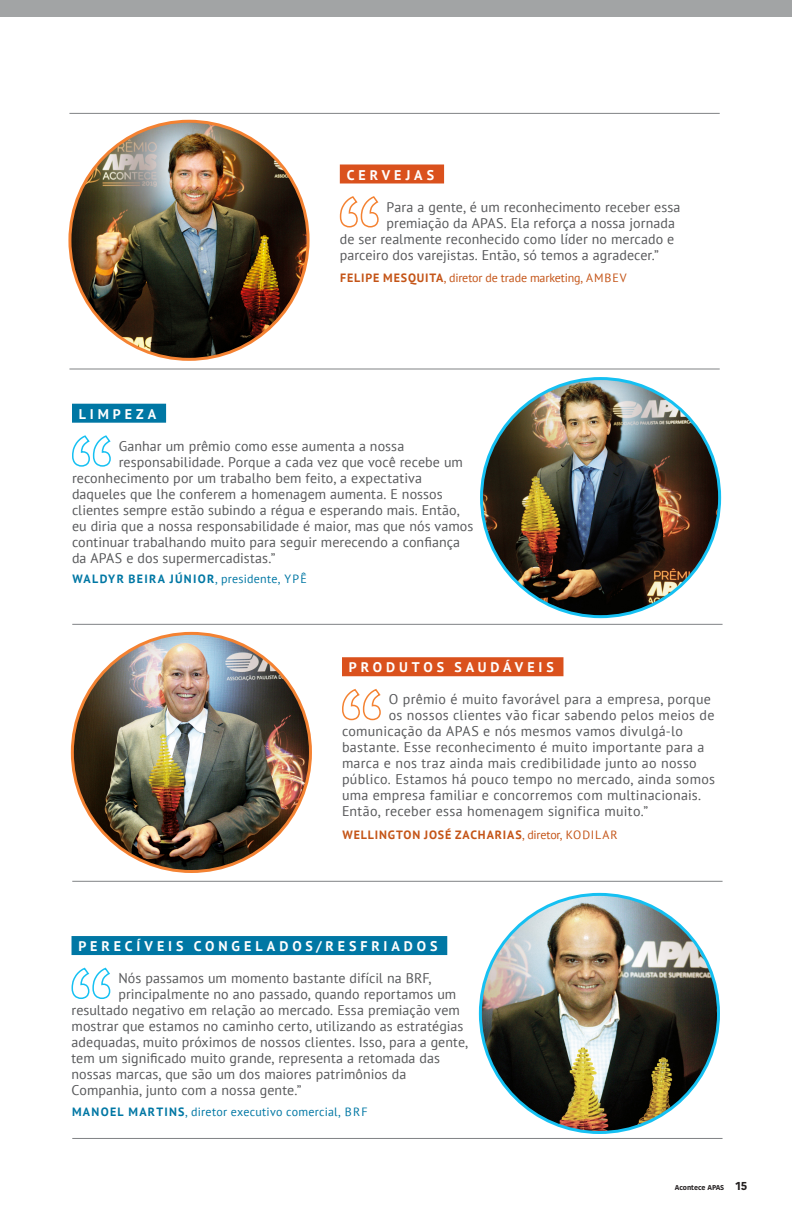
<style>
.page{position:relative;width:792px;height:1224px;background:#fff}
.page>*{position:absolute;margin:0;border:0;box-sizing:border-box;transform-origin:0 0}
.depoimentos{font:14px "PT Sans";letter-spacing:.005em;color:#57585a}
.categoria_depoimento{font:700 14px "PT Sans";letter-spacing:.28em;color:#fff}
.nome_cargo{font:12px "PT Sans";letter-spacing:-.015em;color:#c45417}
.nome_cargo-2{font:12px "PT Sans";letter-spacing:.02em;color:#0077a4}
.nome_cargo-3{font:700 12px "PT Sans";letter-spacing:.07em;color:#c45417}
.nome_cargo-4{font:700 12px "PT Sans";letter-spacing:.105em;color:#0077a4}
.t1{font:700 7px "Kohinoor Bangla";letter-spacing:-.005em;color:#231f20}
.s1{font-weight:700}
.s2{font-weight:400}
.s3{font-size:12px}
</style>
<div class="page">
<div style="left:0;top:0;width:792px;height:17px;background:#a2a4a5"></div>
<img style="left:480px;top:894px;width:238px;height:238px;border-radius:119px">
<div style="left:72px;top:936px;width:375px;height:19px;background:#0077a4"></div>
<svg style="left:71px;top:967px;width:40px;height:32px"></svg>
<img style="left:482px;top:379px;width:238px;height:238px;border-radius:119px">
<img style="left:72px;top:633px;width:238px;height:239px;border-radius:119px">
<img style="left:70px;top:121px;width:238px;height:238px;border-radius:119px">
<div style="left:72px;top:404px;width:94px;height:19px;background:#0077a4"></div>
<svg style="left:72px;top:435px;width:39px;height:32px"></svg>
<div style="left:340px;top:164px;width:104px;height:20px;background:#da511d"></div>
<svg style="left:339px;top:196px;width:40px;height:32px"></svg>
<hr style="left:72px;top:881px;width:651px;height:1px;background:#808285">
<hr style="left:69px;top:113px;width:651px;height:1px;background:#808285">
<hr style="left:69px;top:368px;width:651px;height:2px;background:#808285">
<hr style="left:72px;top:1138px;width:651px;height:1px;background:#808285">
<hr style="left:72px;top:624px;width:651px;height:1px;background:#808285">
<div style="left:342px;top:657px;width:221px;height:19px;background:#da511d"></div>
<svg style="left:342px;top:689px;width:39px;height:32px"></svg>
<p class="categoria_depoimento" style="left:347px;top:165px;width:89px">CERVEJAS</p>
<p class="depoimentos" style="left:387px;top:198px;width:295px">Para a gente, é um reconhecimento receber essa</p>
<p class="depoimentos" style="left:387px;top:214px;width:290px">premiação da APAS. Ela reforça a nossa jornada</p>
<p class="depoimentos" style="left:340px;top:230px;width:336px">de ser realmente reconhecido como líder no mercado e</p>
<p class="depoimentos" style="left:340px;top:246px;width:321px">parceiro dos varejistas. Então, só temos a agradecer.”</p>
<p class="nome_cargo" style="left:340px;top:270px;width:288px"><span class="s1">FELIPE MESQUITA</span>, diretor de trade marketing, AMBEV</p>
<p class="categoria_depoimento" style="left:79px;top:404px;width:79px">LIMPEZA</p>
<p class="depoimentos" style="left:119px;top:437px;width:287px">Ganhar um prêmio como esse aumenta a nossa</p>
<p class="depoimentos" style="left:119px;top:453px;width:346px">responsabilidade. Porque a cada vez que você recebe um</p>
<p class="depoimentos" style="left:72px;top:469px;width:352px">reconhecimento por um trabalho bem feito, a expectativa</p>
<p class="depoimentos" style="left:72px;top:485px;width:372px">daqueles que lhe conferem a homenagem aumenta. E nossos</p>
<p class="depoimentos" style="left:72px;top:501px;width:389px">clientes sempre estão subindo a régua e esperando mais. Então,</p>
<p class="depoimentos" style="left:72px;top:517px;width:403px">eu diria que a nossa responsabilidade é maior, mas que nós vamos</p>
<p class="depoimentos" style="left:72px;top:533px;width:390px">continuar trabalhando muito para seguir merecendo a confiança</p>
<p class="depoimentos" style="left:72px;top:549px;width:205px">da APAS e dos supermercadistas.”</p>
<p class="nome_cargo-4" style="left:72px;top:571px;width:236px">WALDYR BEIRA JÚNIOR<span class="s2">, presidente, YPÊ</span></p>
<p class="categoria_depoimento" style="left:349px;top:658px;width:206px">PRODUTOS SAUDÁVEIS</p>
<p class="depoimentos" style="left:389px;top:690px;width:324px">O prêmio é muito favorável para a empresa, porque</p>
<p class="depoimentos" style="left:389px;top:706px;width:327px">os nossos clientes vão ficar sabendo pelos meios de</p>
<p class="depoimentos" style="left:342px;top:722px;width:342px">comunicação da APAS e nós mesmos vamos divulgá-lo</p>
<p class="depoimentos" style="left:342px;top:738px;width:364px">bastante. Esse reconhecimento é muito importante para a</p>
<p class="depoimentos" style="left:342px;top:754px;width:356px">marca e nos traz ainda mais credibilidade junto ao nosso</p>
<p class="depoimentos" style="left:342px;top:770px;width:375px">público. Estamos há pouco tempo no mercado, ainda somos</p>
<p class="depoimentos" style="left:342px;top:786px;width:361px">uma empresa familiar e concorremos com multinacionais.</p>
<p class="depoimentos" style="left:342px;top:802px;width:308px">Então, receber essa homenagem significa muito.”</p>
<p class="nome_cargo-3" style="left:342px;top:827px;width:277px">WELLINGTON JOSÉ ZACHARIAS<span class="s2">, diretor, KODILAR</span></p>
<p class="categoria_depoimento" style="left:78px;top:937px;width:361px">PERECÍVEIS CONGELADOS/RESFRIADOS</p>
<p class="depoimentos" style="left:118px;top:969px;width:314px">Nós passamos um momento bastante difícil na BRF,</p>
<p class="depoimentos" style="left:118px;top:985px;width:339px">principalmente no ano passado, quando reportamos um</p>
<p class="depoimentos" style="left:72px;top:1001px;width:390px">resultado negativo em relação ao mercado. Essa premiação vem</p>
<p class="depoimentos" style="left:72px;top:1017px;width:393px">mostrar que estamos no caminho certo, utilizando as estratégias</p>
<p class="depoimentos" style="left:72px;top:1033px;width:398px">adequadas, muito próximos de nossos clientes. Isso, para a gente,</p>
<p class="depoimentos" style="left:72px;top:1049px;width:370px">tem um significado muito grande, representa a retomada das</p>
<p class="depoimentos" style="left:72px;top:1065px;width:336px">nossas marcas, que são um dos maiores patrimônios da</p>
<p class="depoimentos" style="left:72px;top:1081px;width:232px">Companhia, junto com a nossa gente.”</p>
<p class="nome_cargo-2" style="left:72px;top:1104px;width:297px"><span class="s1">MANOEL MARTINS</span>, diretor executivo comercial, BRF</p>
<p class="t1" style="left:675px;top:1182px;width:74px">Acontece APAS <span class="s3">15</span></p>
</div>
